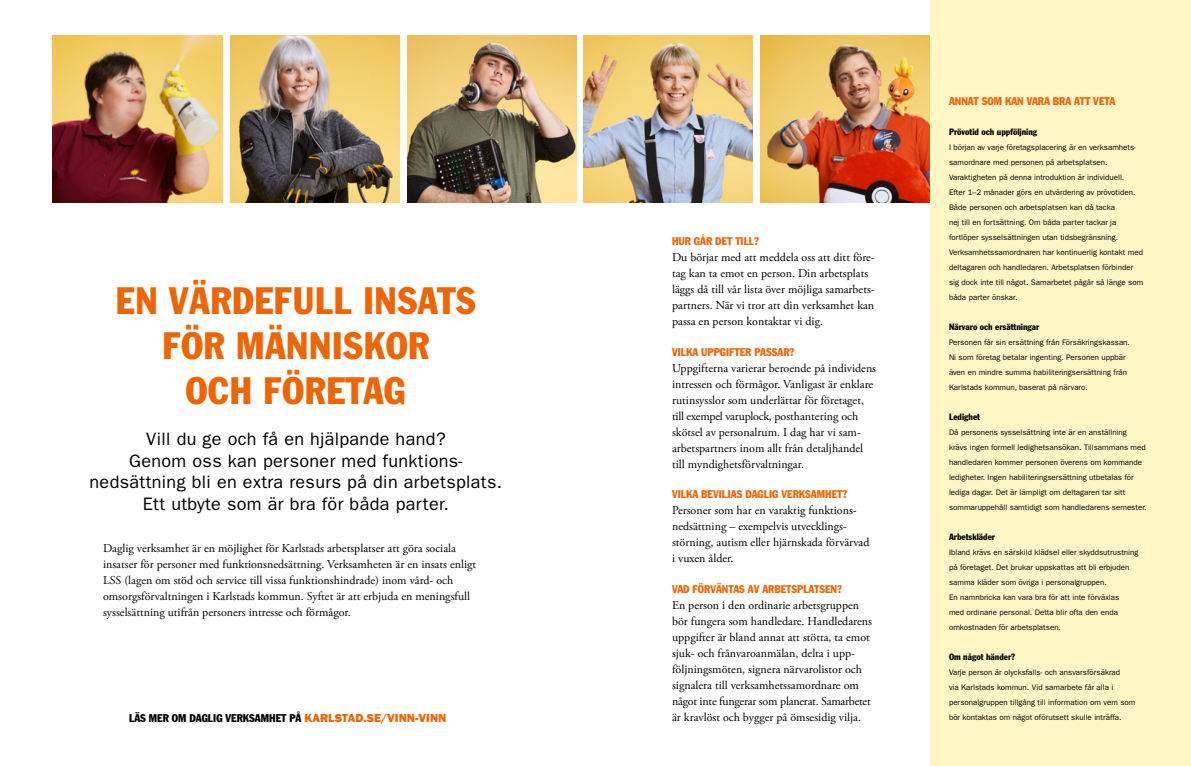
<style>
.page{position:relative;width:1191px;height:766px;background:#fff}
.page>*{position:absolute;margin:0;border:0;box-sizing:border-box;transform-origin:0 0}
.t1{font:condensed 37.5px/45px "Franklin Gothic";letter-spacing:.02em;color:#ec6608;text-align:center}
.t2{font:18px/21.6px "ITC Franklin Gothic Std";letter-spacing:.02em;color:#000;text-align:center}
.t3{font:12px/16px "Adobe Garamond Pro";color:#000}
.t4{font:condensed 11px "Franklin Gothic";color:#ec6608}
.t5{font:condensed 11px "Franklin Gothic";color:#000}
.t6{font:condensed 9px "Franklin Gothic";color:#000}
.t7{font:8px/15px "ITC Franklin Gothic Std";color:#000}
.s1{font-weight:800;font-stretch:normal;font-size:12px;color:#ec6608}
</style>
<div class="page">
<img style="left:761px;top:35px;width:169px;height:168px">
<img style="left:53px;top:35px;width:169px;height:168px">
<div style="left:930px;top:0;width:261px;height:765px;background:#fff5c5"></div>
<img style="left:231px;top:35px;width:168px;height:168px">
<img style="left:407px;top:35px;width:169px;height:168px">
<img style="left:583px;top:35px;width:169px;height:168px">
<h1 class="t1" style="left:116px;top:277px;width:361px">EN VÄRDEFULL INSATS<br>FÖR MÄNNISKOR<br>OCH FÖRETAG</h1>
<h2 class="t2" style="left:90px;top:428px;width:414px">Vill du ge och få en hjälpande hand?<br>Genom oss kan personer med funktions&shy;nedsättning bli en extra resurs på din arbetsplats.<br>Ett utbyte som är bra för båda parter.</h2>
<p class="t3" style="left:103px;top:540px;width:375px">Daglig verksamhet är en möjlighet för Karlstads arbetsplatser att göra sociala insatser för personer med funktionsnedsättning. Verksamheten är en insats enligt LSS (lagen om stöd och service till vissa funktionshindrade) inom vård- och omsorgsförvaltningen i Karlstads kommun. Syftet är att erbjuda en meningsfull sysselsättning utifrån personers intresse och förmågor.</p>
<h3 class="t5" style="left:129px;top:711px;width:319px">LÄS MER OM DAGLIG VERKSAMHET PÅ <span class="s1">KARLSTAD.SE/VINN-VINN</span></h3>
<h3 class="t4" style="left:672px;top:234px;width:89px">HUR GÅR DET TILL?</h3>
<h3 class="t3" style="left:672px;top:249px;width:204px">Du börjar med att meddela oss att ditt före&shy;tag kan ta emot en person. Din arbetsplats läggs då till vår lista över möjliga samarbets&shy;partners. När vi tror att din verksamhet kan passa en person kontaktar vi dig.</h3>
<h3 class="t4" style="left:672px;top:345px;width:124px">VILKA UPPGIFTER PASSAR?</h3>
<p class="t3" style="left:672px;top:360px;width:206px">Uppgifterna varierar beroende på individens intressen och förmågor. Vanligast är enklare rutinsysslor som underlättar för företaget, till exempel varuplock, posthantering och skötsel av personalrum. I dag har vi sam&shy;arbetspartners inom allt från detaljhandel till myndighetsförvaltningar.</p>
<h3 class="t4" style="left:672px;top:487px;width:177px">VILKA BEVILJAS DAGLIG VERKSAMHET?</h3>
<h3 class="t3" style="left:672px;top:503px;width:199px">Personer som har en varaktig funktions&shy;nedsättning – exempelvis utvecklings&shy;störning, autism eller hjärnskada förvärvad i vuxen ålder.</h3>
<h3 class="t4" style="left:672px;top:582px;width:171px">VAD FÖRVÄNTAS AV ARBETSPLATSEN?</h3>
<p class="t3" style="left:672px;top:597px;width:201px">En person i den ordinarie arbetsgruppen bör fungera som handledare. Handledarens uppgifter är bland annat att stötta, ta emot sjuk- och frånvaroanmälan, delta i upp&shy;följningsmöten, signera närvarolistor och signalera till verksamhetssamordnare om något inte fungerar som planerat. Samarbetet är kravlöst och bygger på ömsesidig vilja.</p>
<h3 class="t4" style="left:949px;top:94px;width:168px">ANNAT SOM KAN VARA BRA ATT VETA</h3>
<p class="t6" style="left:949px;top:126px;width:90px">Prövotid och uppföljning</p>
<p class="t7" style="left:949px;top:140px;width:196px">I början av varje företagsplacering är en verksamhets&shy;samordnare med personen på arbetsplatsen.<br>Varaktigheten på denna introduktion är individuell.<br>Efter 1–2 månader görs en utvärdering av prövotiden.<br>Både personen och arbetsplatsen kan då tacka<br>nej till en fortsättning. Om båda parter tackar ja fortlöper sysselsättningen utan tidsbegränsning.<br>Verksamhetssamordnaren har kontinuerlig kontakt med deltagaren och handledaren. Arbetsplatsen förbinder sig dock inte till något. Samarbetet pågår så länge som båda parter önskar.</p>
<p class="t6" style="left:949px;top:321px;width:92px">Närvaro och ersättningar</p>
<p class="t7" style="left:949px;top:335px;width:182px">Personen får sin ersättning från Försäkringskassan.<br>Ni som företag betalar ingenting. Personen uppbär även en mindre summa habiliteringsersättning från Karlstads kommun, baserat på närvaro.</p>
<p class="t6" style="left:949px;top:411px;width:32px">Ledighet</p>
<p class="t7" style="left:949px;top:425px;width:199px">Då personens sysselsättning inte är en anställning krävs ingen formell ledighetsansökan. Tillsammans med handledaren kommer personen överens om kommande ledigheter. Ingen habiliteringsersättning utbetalas för lediga dagar. Det är lämpligt om deltagaren tar sitt sommaruppehåll samtidigt som handledarens semester.</p>
<p class="t6" style="left:949px;top:531px;width:47px">Arbetskläder</p>
<p class="t7" style="left:949px;top:545px;width:191px">Ibland krävs en särskild klädsel eller skyddsutrustning på företaget. Det brukar uppskattas att bli erbjuden samma kläder som övriga i personalgruppen.<br>En namnbricka kan vara bra för att inte förväxlas<br>med ordinarie personal. Detta blir ofta den enda omkostnaden för arbetsplatsen.</p>
<p class="t6" style="left:949px;top:651px;width:68px">Om något händer?</p>
<p class="t7" style="left:949px;top:665px;width:188px">Varje person är olycksfalls- och ansvarsförsäkrad<br>via Karlstads kommun. Vid samarbete får alla i personalgruppen tillgång till information om vem som bör kontaktas om något oförutsett skulle inträffa.</p>
</div>
